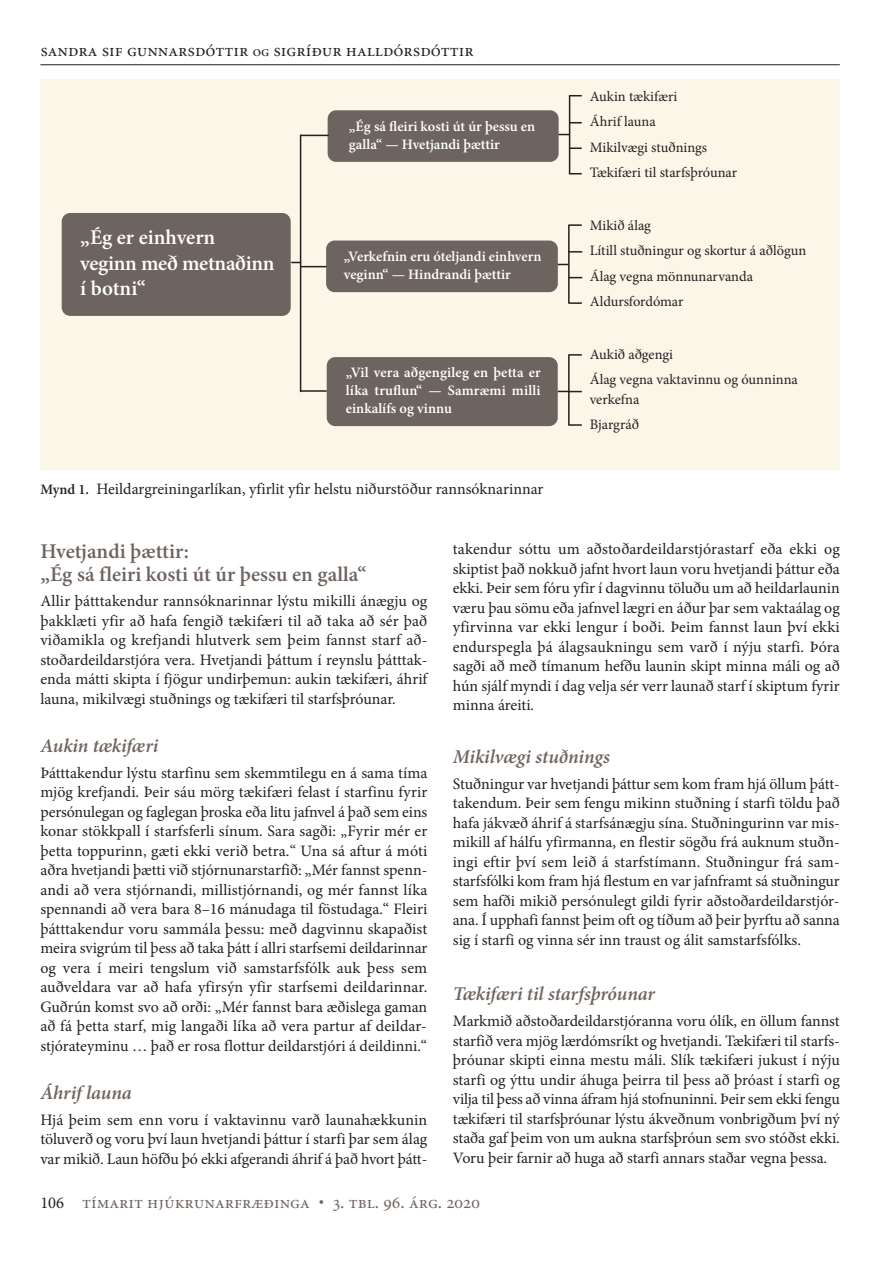
<style>
.page{position:relative;width:893px;height:1263px;background:#fff}
.page>*{position:absolute;margin:0;border:0;box-sizing:border-box;transform-origin:0 0}
.t1{font:600 21px/22.5px "Minion Pro";color:#6e645f}
.t2{font:600 21px/25.5px "Minion Pro";letter-spacing:-.01em;color:#fff}
.t3{font:italic 600 19.5px "Minion Pro";letter-spacing:-.01em;color:#6e645f}
.t4{font:18px "Minion Regular SC";color:#231f20}
.t5{font:18px "Minion Regular SC";color:#6e645f}
.t6{font:15.9px/19.5px "Minion Pro";color:#231f20;text-align:justify}
.t7{font:14.4px/25.5px "Minion Pro";color:#231f20}
.t8{font:600 14.4px/18px "Minion Pro";color:#fff}
.s1{font-size:15px}
.s2{font-weight:600;font-size:14.4px}
.s3{font-family:"Minion Pro";font-size:16.5px;color:#231f20}
</style>
<div class="page">
<div style="left:40px;top:80px;width:800px;height:390px;background:#faf6e8"></div>
<hr style="left:40px;top:64px;width:800px;height:1px;background:#231f20">
<div style="left:328px;top:110px;width:231px;height:52px;background:#6e645f;border-radius:9px"></div>
<div style="left:326px;top:241px;width:232px;height:51px;background:#6e645f;border-radius:9px"></div>
<div style="left:327px;top:357px;width:231px;height:69px;background:#6e645f;border-radius:9px"></div>
<div style="left:62px;top:213px;width:229px;height:103px;background:#6e645f;border-radius:9px"></div>
<hr style="left:300px;top:135px;width:1px;height:257px;background:#231f20">
<svg style="left:291px;top:262px;width:35px;height:5px"></svg>
<hr style="left:301px;top:390px;width:26px;height:2px;background:#231f20">
<svg style="left:301px;top:135px;width:28px;height:1px"></svg>
<hr style="left:569px;top:95px;width:1px;height:79px;background:#231f20">
<hr style="left:568px;top:225px;width:2px;height:78px;background:#231f20">
<hr style="left:568px;top:355px;width:2px;height:70px;background:#231f20">
<svg style="left:570px;top:95px;width:12px;height:1px"></svg>
<svg style="left:570px;top:122px;width:12px;height:1px"></svg>
<svg style="left:570px;top:147px;width:12px;height:2px"></svg>
<svg style="left:570px;top:173px;width:12px;height:1px"></svg>
<svg style="left:568px;top:224px;width:14px;height:2px"></svg>
<svg style="left:568px;top:251px;width:14px;height:2px"></svg>
<svg style="left:570px;top:277px;width:12px;height:1px"></svg>
<svg style="left:568px;top:302px;width:14px;height:2px"></svg>
<svg style="left:568px;top:354px;width:14px;height:2px"></svg>
<svg style="left:558px;top:391px;width:24px;height:1px"></svg>
<svg style="left:568px;top:424px;width:14px;height:2px"></svg>
<p class="t4" style="left:40px;top:43px;width:435px">sandra sif gunnarsdóttir <span class="s1">og</span> sigríður halldórsdóttir</p>
<h1 class="t2" style="left:80px;top:227px;width:196px">„Ég er einhvern veginn með metnaðinn í botni“</h1>
<p class="t8" style="left:349px;top:118px;width:188px">„Ég sá fleiri kosti út úr þessu en galla“ — Hvetjandi þættir</p>
<p class="t8" style="left:344px;top:248px;width:199px">„Verkefnin eru óteljandi einhvern veginn“ — Hindrandi þættir</p>
<p class="t8" style="left:346px;top:365px;width:196px;text-align:justify">„Vil vera aðgengileg en þetta er líka truflun“ — Samræmi milli einkalífs og vinnu</p>
<p class="t6" style="left:40px;top:481px;width:504px"><span class="s2">Mynd 1.</span> Heildargreiningarlíkan, yfirlit yfir helstu niðurstöður rannsóknarinnar</p>
<p class="t7" style="left:590px;top:85px;width:149px">Aukin tækifæri<br>Áhrif launa<br>Mikilvægi stuðnings<br>Tækifæri til starfsþróunar</p>
<p class="t7" style="left:590px;top:214px;width:218px">Mikið álag<br>Lítill stuðningur og skortur á aðlögun<br>Álag vegna mönnunarvanda<br>Aldursfordómar</p>
<p class="t7" style="left:590px;top:343px;width:210px">Aukið aðgengi<br>Álag vegna vaktavinnu og óunninna</p>
<p class="t7" style="left:590px;top:388px;width:51px">verkefna<br>Bjargráð</p>
<h1 class="t1" style="left:40px;top:542px;width:327px">Hvetjandi þættir:<br>„Ég sá fleiri kosti út úr þessu en galla“</h1>
<p class="t6" style="left:40px;top:593px;width:388px">Allir þátttakendur rannsóknarinnar lýstu mikilli ánægju og þakklæti yfir að hafa fengið tækifæri til að taka að sér það viðamikla og krefjandi hlutverk sem þeim fannst starf að&shy;stoðardeildarstjóra vera. Hvetjandi þáttum í reynslu þátttak&shy;enda mátti skipta í fjögur undirþemun: aukin tækifæri, áhrif launa, mikilvægi stuðnings og tækifæri til starfsþróunar.</p>
<p class="t3" style="left:40px;top:738px;width:120px">Aukin tækifæri</p>
<p class="t6" style="left:40px;top:764px;width:388px">Þátttakendur lýstu starfinu sem skemmtilegu en á sama tíma mjög krefjandi. Þeir sáu mörg tækifæri felast í starfinu fyrir persónulegan og faglegan þroska eða litu jafnvel á það sem eins konar stökkpall í starfsferli sínum. Sara sagði: „Fyrir mér er þetta toppurinn, gæti ekki verið betra.“ Una sá aftur á móti aðra hvetjandi þætti við stjórnunarstarfið: „Mér fannst spenn&shy;andi að vera stjórnandi, millistjórnandi, og mér fannst líka spennandi að vera bara 8–16 mánudaga til föstudaga.“ Fleiri þátttakendur voru sammála þessu: með dagvinnu skapaðist meira svigrúm til þess að taka þátt í allri starfsemi deildarinnar og vera í meiri tengslum við samstarfsfólk auk þess sem auðveldara var að hafa yfirsýn yfir starfsemi deildarinnar.<br>Guðrún komst svo að orði: „Mér fannst bara æðislega gaman að fá þetta starf, mig langaði líka að vera partur af deildar&shy;stjórateyminu … það er rosa flottur deildarstjóri á deildinni.“</p>
<p class="t3" style="left:40px;top:1085px;width:93px">Áhrif launa</p>
<p class="t6" style="left:40px;top:1111px;width:388px">Hjá þeim sem enn voru í vaktavinnu varð launahækkunin töluverð og voru því laun hvetjandi þáttur í starfi þar sem álag var mikið. Laun höfðu þó ekki afgerandi áhrif á það hvort þátt-</p>
<p class="t6" style="left:453px;top:541px;width:388px">takendur sóttu um aðstoðardeildarstjórastarf eða ekki og skiptist það nokkuð jafnt hvort laun voru hvetjandi þáttur eða ekki. Þeir sem fóru yfir í dagvinnu töluðu um að heildarlaunin væru þau sömu eða jafnvel lægri en áður þar sem vaktaálag og yfirvinna var ekki lengur í boði. Þeim fannst laun því ekki endurspegla þá álagsaukningu sem varð í nýju starfi. Þóra sagði að með tímanum hefðu launin skipt minna máli og að hún sjálf myndi í dag velja sér verr launað starf í skiptum fyrir minna áreiti.</p>
<p class="t3" style="left:453px;top:749px;width:158px">Mikilvægi stuðnings</p>
<p class="t6" style="left:453px;top:775px;width:388px">Stuðningur var hvetjandi þáttur sem kom fram hjá öllum þátt&shy;takendum. Þeir sem fengu mikinn stuðning í starfi töldu það hafa jákvæð áhrif á starfsánægju sína. Stuðningurinn var mis&shy;mikill af hálfu yfirmanna, en flestir sögðu frá auknum stuðn&shy;ingi eftir því sem leið á starfstímann. Stuðningur frá sam&shy;starfsfólki kom fram hjá flestum en var jafnframt sá stuðningur sem hafði mikið persónulegt gildi fyrir aðstoðardeildarstjór&shy;ana. Í upphafi fannst þeim oft og tíðum að þeir þyrftu að sanna sig í starfi og vinna sér inn traust og álit samstarfsfólks.</p>
<p class="t3" style="left:453px;top:987px;width:204px">Tækifæri til starfsþróunar</p>
<p class="t6" style="left:453px;top:1013px;width:388px">Markmið aðstoðardeildarstjóranna voru ólík, en öllum fannst starfið vera mjög lærdómsríkt og hvetjandi. Tækifæri til starfs&shy;þróunar skipti einna mestu máli. Slík tækifæri jukust í nýju starfi og ýttu undir áhuga þeirra til þess að þróast í starfi og vilja til þess að vinna áfram hjá stofnuninni. Þeir sem ekki fengu tækifæri til starfsþróunar lýstu ákveðnum vonbrigðum því ný staða gaf þeim von um aukna starfsþróun sem svo stóðst ekki.<br>Voru þeir farnir að huga að starfi annars staðar vegna þessa.</p>
<p class="t5" style="left:40px;top:1195px;width:441px"><span class="s3">106</span> tímarit hjúkrunarfræðinga • 3. tbl. 96. árg. 2020</p>
</div>
